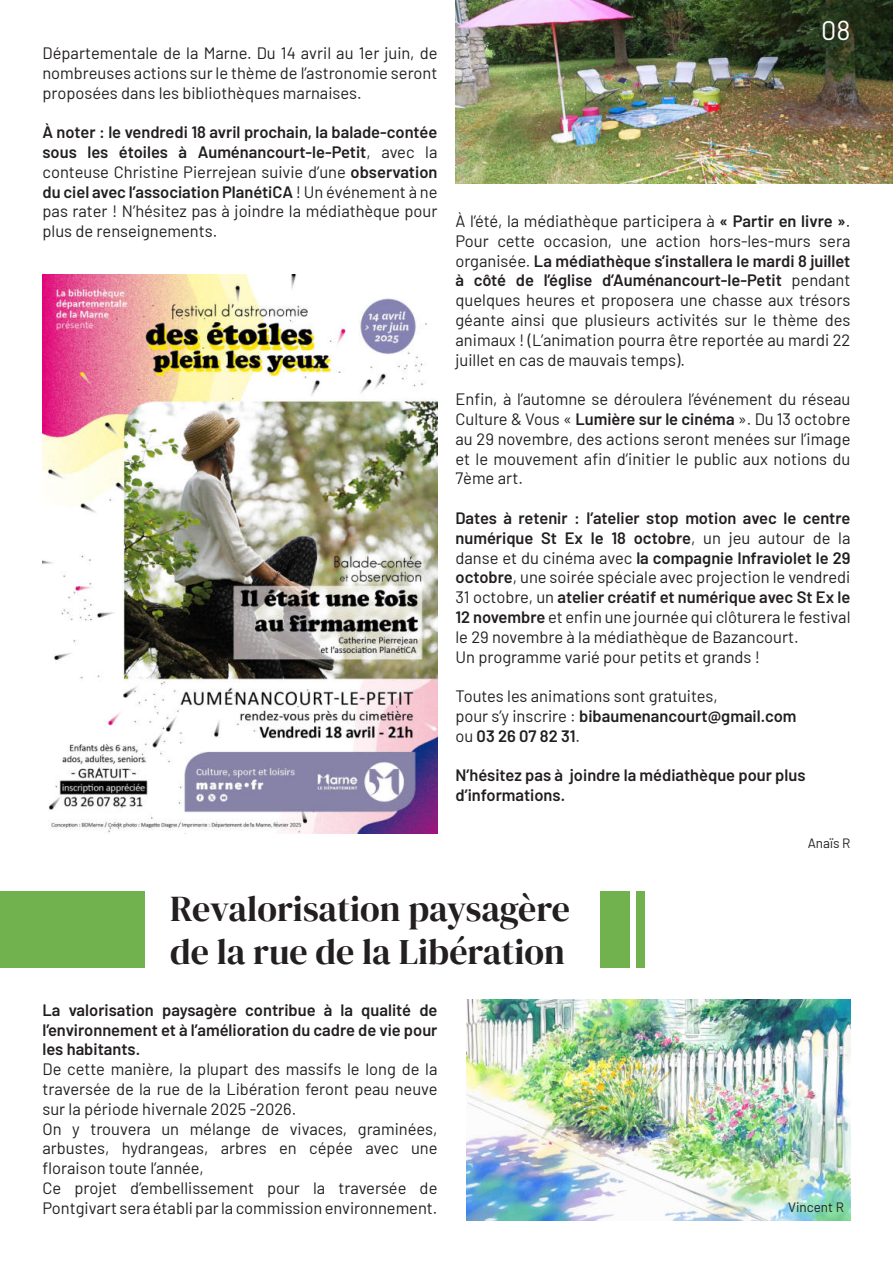
<style>
.page{position:relative;width:893px;height:1263px;background:#fff}
.page>*{position:absolute;margin:0;border:0;box-sizing:border-box;transform-origin:0 0}
.t1{font:36px/43.2px "DM Serif Display";color:#231f20}
.t2{font:27px "Barlow";color:#fff}
.t3{font:16.5px/19.8px "Barlow";color:#231f20;text-align:justify}
.t4{font:600 16.5px/19.8px "Barlow";color:#231f20;text-align:justify}
.t5{font:13.5px "Barlow";color:#231f20}
.s1{font-weight:400}
.s2{font-weight:600}
</style>
<div class="page">
<img style="left:467px;top:999px;width:383px;height:221px">
<img style="left:455px;top:0;width:438px;height:183px">
<img style="left:43px;top:274px;width:394px;height:559px">
<div style="left:0;top:891px;width:145px;height:76px;background:#71b14e"></div>
<div style="left:600px;top:891px;width:30px;height:76px;background:#71b14e"></div>
<div style="left:636px;top:891px;width:8px;height:76px;background:#71b14e"></div>
<p class="t3" style="left:43px;top:44px;width:396px">Départementale de la Marne. Du 14 avril au 1er juin, de nombreuses actions sur le thème de l’astronomie seront proposées dans les bibliothèques marnaises.</p>
<p class="t4" style="left:43px;top:121px;width:396px">À noter : le vendredi 18 avril prochain, la balade-contée sous les étoiles à Auménancourt-le-Petit<span class="s1">, avec la conteuse Christine Pierrejean suivie d’une</span> observation du ciel avec l’association PlanétiCA <span class="s1">! Un événement à ne pas rater ! N’hésitez pas à joindre la médiathèque pour plus de renseignements.</span></p>
<h2 class="t2" style="left:821px;top:18px;width:31px">08</h2>
<p class="t3" style="left:455px;top:210px;width:396px">À l’été, la médiathèque participera à <span class="s2">« Partir en livre »</span>.<br>Pour cette occasion, une action hors-les-murs sera organisée. <span class="s2">La médiathèque s’installera le mardi 8 juillet à côté de l’église d’Auménancourt-le-Petit</span> pendant quelques heures et proposera une chasse aux trésors géante ainsi que plusieurs activités sur le thème des animaux ! (L’animation pourra être reportée au mardi 22 juillet en cas de mauvais temps).</p>
<p class="t3" style="left:455px;top:388px;width:396px">Enfin, à l’automne se déroulera l’événement du réseau Culture &amp; Vous « <span class="s2">Lumière sur le cinéma</span> ». Du 13 octobre au 29 novembre, des actions seront menées sur l’image et le mouvement afin d’initier le public aux notions du 7ème art.</p>
<p class="t3" style="left:455px;top:509px;width:396px;text-align:left"><span class="s2">Dates à retenir : l’atelier stop motion avec le centre numérique St Ex le 18 octobre</span>, un jeu autour de la danse et du cinéma avec <span class="s2">la compagnie Infraviolet le 29 octobre</span>, une soirée spéciale avec projection le vendredi 31 octobre, un <span class="s2">atelier créatif et numérique avec St Ex le 12 novembre</span> et enfin une journée qui clôturera le festival le 29 novembre à la médiathèque de Bazancourt.<br>Un programme varié pour petits et grands !</p>
<p class="t3" style="left:455px;top:685px;width:343px;text-align:left">Toutes les animations sont gratuites,<br>pour s’y inscrire : <span class="s2">bibaumenancourt@gmail.com </span>ou <span class="s2">03 26 07 82 31</span>.</p>
<p class="t4" style="left:455px;top:764px;width:352px">N’hésitez pas à joindre la médiathèque pour plus d’informations.</p>
<p class="t5" style="left:808px;top:837px;width:44px">Anaïs R</p>
<h1 class="t1" style="left:170px;top:887px;width:401px">Revalorisation paysagère de la rue de la Libération</h1>
<p class="t4" style="left:43px;top:999px;width:396px">La valorisation paysagère contribue à la qualité de l’environnement et à l’amélioration du cadre de vie pour les habitants.</p>
<p class="t3" style="left:43px;top:1058px;width:396px;text-align:left">De cette manière, la plupart des massifs le long de la traversée de la rue de la Libération feront peau neuve sur la période hivernale 2025 -2026.<br>On y trouvera un mélange de vivaces, graminées, arbustes, hydrangeas, arbres en cépée avec une floraison toute l’année,<br>Ce projet d’embellissement pour la traversée de Pontgivart sera établi par la commission environnement.</p>
<p class="t5" style="left:788px;top:1201px;width:57px">Vincent R</p>
</div>
